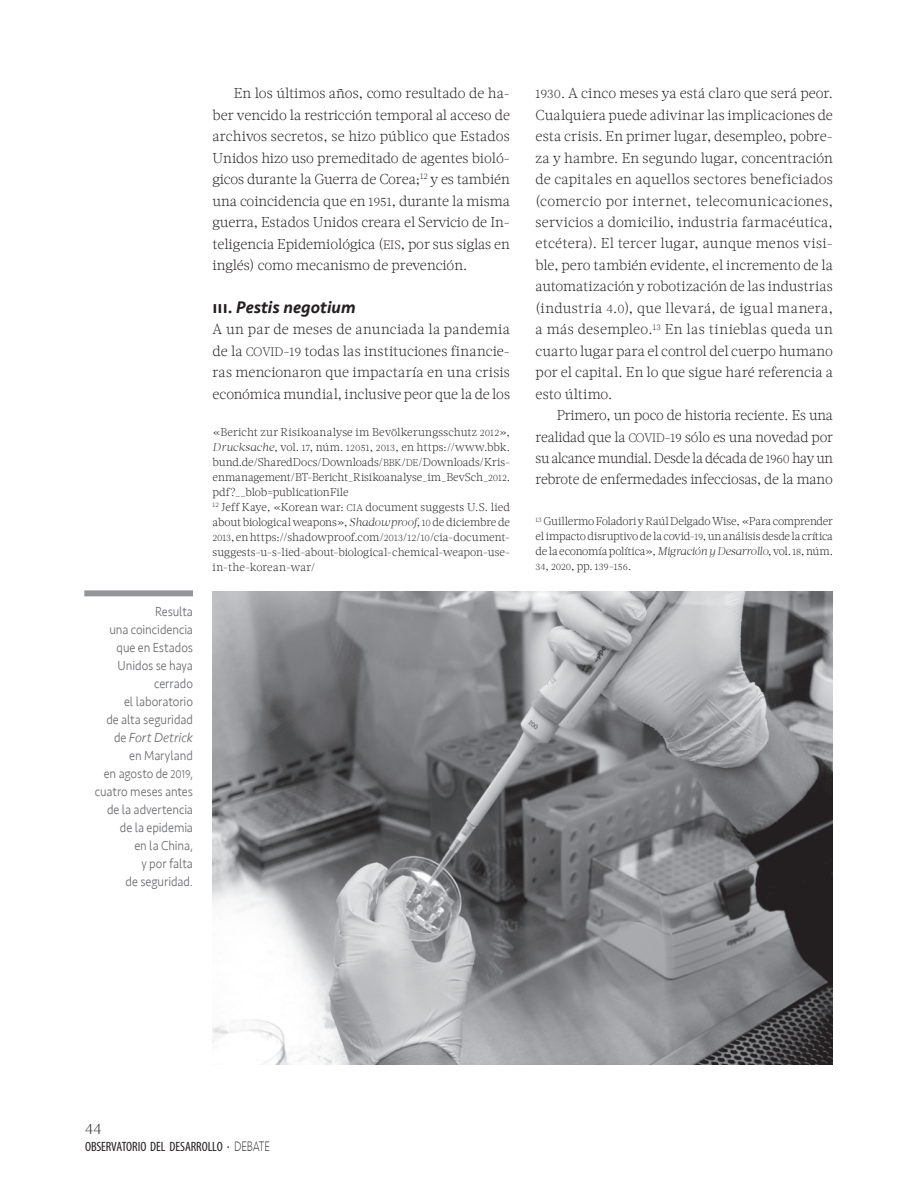
<style>
.page{position:relative;width:918px;height:1188px;background:#fff}
.page>*{position:absolute;margin:0;border:0;box-sizing:border-box;transform-origin:0 0}
.t1{font:italic 500 17.25px "Seravek";color:#231f20}
.t2{font:300 15px "Acta W01";color:#231f20}
.t3{font:300 14.25px/21.5px "Acta W01";letter-spacing:-.005em;color:#231f20;text-align:justify}
.t4{font:300 13.5px/18px "Seravek";letter-spacing:-.005em;color:#6c6d70;text-align:right;scale:.91 1}
.t5{font:condensed 13.5px "Myriad Pro";letter-spacing:-.005em;color:#231f20}
.t6{font:300 11.25px/15px "Acta W01";color:#231f20}
.t7{font:300 9.3px "Acta W01";letter-spacing:-.005em;color:#231f20}
.s1{font-style:italic}
.s2{font-size:11.7px}
.s3{font-size:12.3px}
.s4{font-family:"Acta W01 Light SC850";font-weight:400;font-size:12.15px}
.s5{font-family:"Acta W01 Light SC850";font-weight:400}
.s6{font-style:normal}
.s7{font-size:9.3px}
.s8{font-family:"Acta W01 Light SC850";font-weight:400;font-size:9.6px}
.s9{font-family:"Acta W01 Light SC850";font-weight:400;font-size:9.3px}
.s10{font-size:11.25px}
.s11{font-size:15px}
.s12{font-family:"Seravek";font-weight:200;font-stretch:normal;font-size:14.1px}
</style>
<div class="page">
<img style="left:213px;top:592px;width:620px;height:473px">
<div style="left:84px;top:590px;width:109px;height:6px;background:#939598"></div>
<p class="t4" style="left:95px;top:603px;width:109px">Resulta<br>una coincidencia que en Estados<br>Unidos se haya cerrado<br>el laboratorio<br>de alta seguridad de <span class="s1">Fort Detrick<br></span>en Maryland<br>en agosto de <span class="s2">2019</span>, cuatro meses antes de la advertencia de la epidemia<br>en la China,<br>y por falta<br>de seguridad.</p>
<p class="t3" style="left:213px;top:83px;width:299px;text-indent:21px">En los últimos años, como resultado de ha&shy;ber vencido la restricción temporal al acceso de archivos secretos, se hizo público que Estados Unidos hizo uso premeditado de agentes bioló&shy;gicos durante la Guerra de Corea;<sup>12</sup> y es también una coincidencia que en <span class="s3">1951</span>, durante la misma guerra, Estados Unidos creara el Servicio de In&shy;teligencia Epidemiológica (<span class="s4">EIS</span><span class="s5">,</span> por sus siglas en inglés<span class="s5">)</span> como mecanismo de prevención.</p>
<p class="t1" style="left:213px;top:296px;width:145px"><span class="s6">iii.</span> Pestis negotium</p>
<p class="t3" style="left:213px;top:319px;width:299px">A un par de meses de anunciada la pandemia de la <span class="s4">COVID</span>-<span class="s3">19</span> todas las instituciones financie&shy;ras mencionaron que impactaría en una crisis económica mundial, inclusive peor que la de los</p>
<p class="t6" style="left:213px;top:424px;width:299px">«Bericht zur Risikoanalyse im Bevölkerungsschutz <span class="s7">2012</span>», <span class="s1">Drucksache</span>, vol. <span class="s7">17</span>, núm. <span class="s7">12051</span>, <span class="s7">2013</span>, en https://www.bbk. bund.de/SharedDocs/Downloads/<span class="s8">BBK</span><span class="s5">/</span><span class="s8">DE</span>/Downloads/Kris&shy;enmanagement/BT-Bericht_Risikoanalyse_im_BevSch_<span class="s7">2012</span>. pdf?__blob=publicationFile<br><sup>12</sup> Jeff Kaye, «Korean war: <span class="s8">CIA</span> document suggests U.S. lied about biological weapons», <span class="s1">Shadowproof</span>, <span class="s7">10</span> de diciembre de <span class="s7">2013</span>, en https://shadowproof.com/<span class="s7">2013</span>/<span class="s7">12</span>/<span class="s7">10</span>/cia-document&shy;suggests-u-s-lied-about-biological-chemical-weapon-use&shy;in-the-korean-war/</p>
<p class="t3" style="left:536px;top:83px;width:299px"><span class="s3">1930</span>. A cinco meses ya está claro que será peor.<br>Cualquiera puede adivinar las implicaciones de esta crisis. En primer lugar, desempleo, pobre&shy;za y hambre. En segundo lugar, concentración de capitales en aquellos sectores beneficiados (comercio por internet, telecomunicaciones, servicios a domicilio, industria farmacéutica, etcétera). El tercer lugar, aunque menos visi&shy;ble, pero también evidente, el incremento de la automatización y robotización de las industrias (industria <span class="s3">4</span>.<span class="s3">0</span>), que llevará, de igual manera, a más desempleo.<sup>13</sup> En las tinieblas queda un cuarto lugar para el control del cuerpo humano por el capital. En lo que sigue haré referencia a esto último.</p>
<p class="t3" style="left:536px;top:405px;width:299px;text-indent:21px">Primero, un poco de historia reciente. Es una realidad que la <span class="s4">COVID</span>-<span class="s3">19</span> sólo es una novedad por su alcance mundial. Desde la década de <span class="s3">1960</span> hay un rebrote de enfermedades infecciosas, de la mano</p>
<p class="t6" style="left:536px;top:514px;width:299px;text-align:justify"><sup>13</sup> Guillermo Foladori y Raúl Delgado Wise, «Para comprender el impacto disruptivo de la covid<span class="s5">-</span><span class="s9">19</span>, un análisis desde la crítica de la economía política», <span class="s1">Migración y Desarrollo</span>, vol. <span class="s7">18</span>, núm.</p>
<p class="t7" style="left:536px;top:562px;width:97px">34<span class="s10">,</span> 2020<span class="s10">, pp.</span> 139<span class="s10">-</span>156<span class="s10">.</span></p>
<p class="t2" style="left:85px;top:1120px;width:18px">44</p>
<p class="t5" style="left:85px;top:1138px;width:187px">OBSERVATORIO DEL DESARROLLO <span class="s11">·</span> <span class="s12">DEBATE</span></p>
</div>
